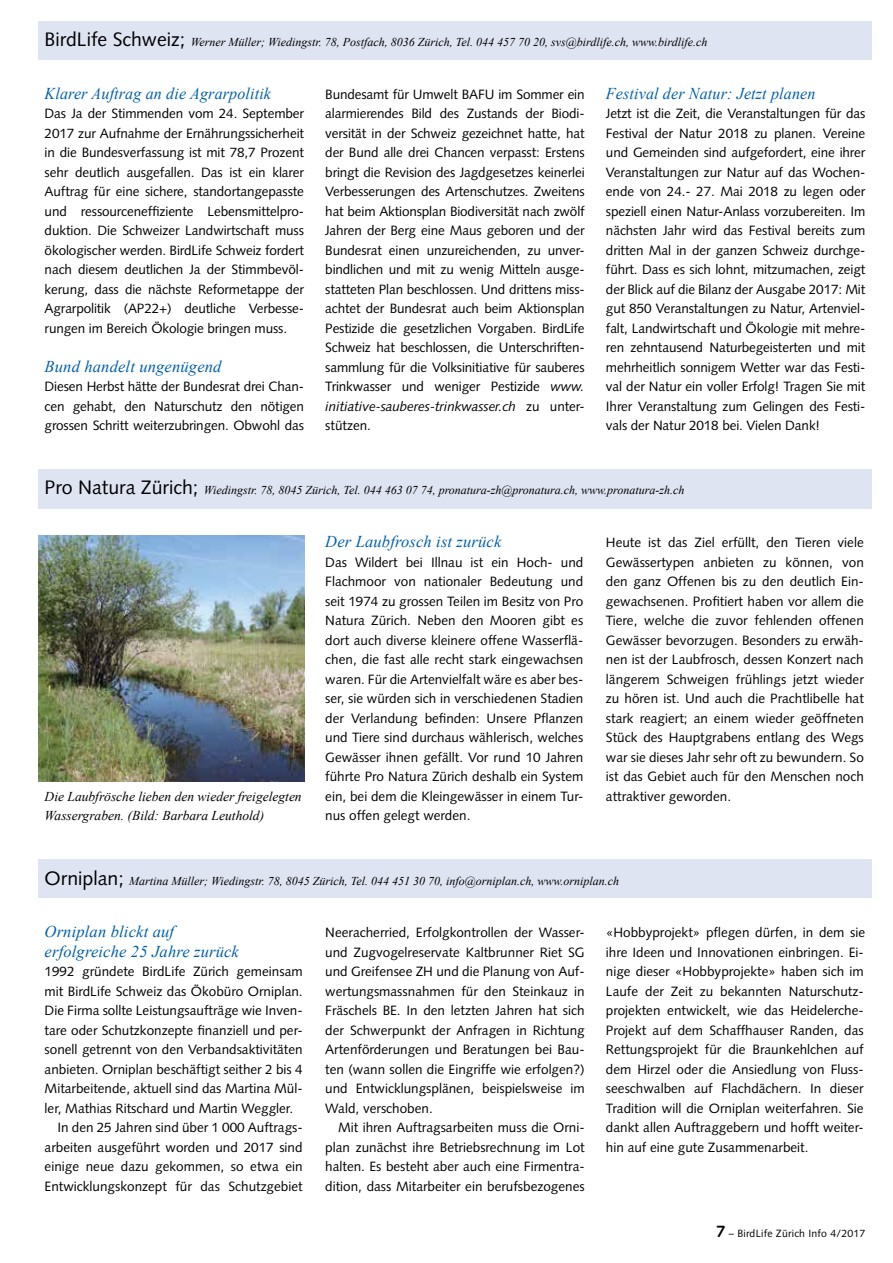
<style>
.page{position:relative;width:893px;height:1263px;background:#fff}
.page>*{position:absolute;margin:0;border:0;box-sizing:border-box;transform-origin:0 0}
.t1{font:italic 16.5px/19.5px "Times New Roman";letter-spacing:.01em;color:#0060a9}
.t2{font:13.5px/19.5px "Syntax";color:#000;text-align:justify}
.t3{font:italic 13.5px/19.5px "Times New Roman";color:#000}
.t4{font:italic 12px "Times New Roman";color:#000}
.t5{font:10.5px "Syntax";letter-spacing:.02em;color:#000}
.s1{font-family:"Syntax";font-style:normal;font-size:19.5px}
.s2{font-style:italic}
.s3{font-weight:700;font-size:16.5px}
</style>
<div class="page">
<div style="left:38px;top:469px;width:834px;height:39px;background:#dfe4f2"></div>
<div style="left:38px;top:21px;width:834px;height:39px;background:#dfe4f2"></div>
<div style="left:38px;top:860px;width:834px;height:38px;background:#dfe4f2"></div>
<img style="left:38px;top:536px;width:266px;height:246px">
<p class="t4" style="left:45px;top:34px;width:664px"><span class="s1">BirdLife Schweiz;</span> Werner Müller; Wiedingstr. 78, Postfach, 8036 Zürich, Tel. 044 457 70 20, svs@birdlife.ch, www.birdlife.ch</p>
<p class="t1" style="left:45px;top:83px;width:228px">Klarer Auftrag an die Agrarpolitik</p>
<p class="t2" style="left:45px;top:104px;width:261px">Das Ja der Stimmenden vom 24. September 2017 zur Aufnahme der Ernährungssicherheit in die Bundesverfassung ist mit 78,7 Prozent sehr deutlich ausgefallen. Das ist ein klarer Auftrag für eine sichere, standortangepasste und ressourceneffiziente Lebensmittelpro&shy;duktion. Die Schweizer Landwirtschaft muss ökologischer werden. BirdLife Schweiz fordert nach diesem deutlichen Ja der Stimmbevöl&shy;kerung, dass die nächste Reformetappe der Agrarpolitik (AP22+) deutliche Verbesse&shy;rungen im Bereich Ökologie bringen muss.</p>
<p class="t1" style="left:45px;top:356px;width:178px">Bund handelt ungenügend</p>
<p class="t2" style="left:45px;top:377px;width:261px">Diesen Herbst hätte der Bundesrat drei Chan&shy;cen gehabt, den Naturschutz den nötigen grossen Schritt weiterzubringen. Obwohl das</p>
<p class="t2" style="left:325px;top:84px;width:261px">Bundesamt für Umwelt BAFU im Sommer ein alarmierendes Bild des Zustands der Biodi&shy;versität in der Schweiz gezeichnet hatte, hat der Bund alle drei Chancen verpasst: Erstens bringt die Revision des Jagdgesetzes keinerlei Verbesserungen des Artenschutzes. Zweitens hat beim Aktionsplan Biodiversität nach zwölf Jahren der Berg eine Maus geboren und der Bundesrat einen unzureichenden, zu unver&shy;bindlichen und mit zu wenig Mitteln ausge&shy;statteten Plan beschlossen. Und drittens miss&shy;achtet der Bundesrat auch beim Aktionsplan Pestizide die gesetzlichen Vorgaben. BirdLife Schweiz hat beschlossen, die Unterschriften&shy;sammlung für die Volksinitiative für sauberes Trinkwasser und weniger Pestizide <span class="s2">www. initiative-sauberes-trinkwasser.ch</span> zu unter&shy;stützen.</p>
<p class="t1" style="left:606px;top:83px;width:211px">Festival der Natur: Jetzt planen</p>
<p class="t2" style="left:606px;top:104px;width:261px">Jetzt ist die Zeit, die Veranstaltungen für das Festival der Natur 2018 zu planen. Vereine und Gemeinden sind aufgefordert, eine ihrer Veranstaltungen zur Natur auf das Wochen&shy;ende von 24.- 27. Mai 2018 zu legen oder speziell einen Natur-Anlass vorzubereiten. Im nächsten Jahr wird das Festival bereits zum dritten Mal in der ganzen Schweiz durchge&shy;führt. Dass es sich lohnt, mitzumachen, zeigt der Blick auf die Bilanz der Ausgabe 2017: Mit gut 850 Veranstaltungen zu Natur, Artenviel&shy;falt, Landwirtschaft und Ökologie mit mehre&shy;ren zehntausend Naturbegeisterten und mit mehrheitlich sonnigem Wetter war das Festi&shy;val der Natur ein voller Erfolg! Tragen Sie mit Ihrer Veranstaltung zum Gelingen des Festi&shy;vals der Natur 2018 bei. Vielen Dank!</p>
<p class="t4" style="left:45px;top:482px;width:641px"><span class="s1">Pro Natura Zürich;</span> Wiedingstr. 78, 8045 Zürich, Tel. 044 463 07 74, pronatura-zh@pronatura.ch, www.pronatura-zh.ch</p>
<p class="t3" style="left:45px;top:786px;width:259px">Die Laubfrösche lieben den wieder freigelegten<br>Wassergraben. (Bild: Barbara Leuthold)</p>
<p class="t1" style="left:325px;top:532px;width:178px">Der Laubfrosch ist zurück</p>
<p class="t2" style="left:325px;top:552px;width:260px">Das Wildert bei Illnau ist ein Hoch- und Flachmoor von nationaler Bedeutung und seit 1974 zu grossen Teilen im Besitz von Pro Natura Zürich. Neben den Mooren gibt es dort auch diverse kleinere offene Wasserflä&shy;chen, die fast alle recht stark eingewachsen waren. Für die Artenvielfalt wäre es aber bes&shy;ser, sie würden sich in verschiedenen Stadien der Verlandung befinden: Unsere Pflanzen und Tiere sind durchaus wählerisch, welches Gewässer ihnen gefällt. Vor rund 10 Jahren führte Pro Natura Zürich deshalb ein System ein, bei dem die Kleingewässer in einem Tur&shy;nus offen gelegt werden.</p>
<p class="t2" style="left:606px;top:533px;width:259px">Heute ist das Ziel erfüllt, den Tieren viele Gewässertypen anbieten zu können, von den ganz Offenen bis zu den deutlich Ein&shy;gewachsenen. Profitiert haben vor allem die Tiere, welche die zuvor fehlenden offenen Gewässer bevorzugen. Besonders zu erwäh&shy;nen ist der Laubfrosch, dessen Konzert nach längerem Schweigen frühlings jetzt wieder zu hören ist. Und auch die Prachtlibelle hat stark reagiert; an einem wieder geöffneten Stück des Hauptgrabens entlang des Wegs war sie dieses Jahr sehr oft zu bewundern. So ist das Gebiet auch für den Menschen noch attraktiver geworden.</p>
<p class="t4" style="left:45px;top:872px;width:576px"><span class="s1">Orniplan;</span> Martina Müller; Wiedingstr. 78, 8045 Zürich, Tel. 044 451 30 70, info@orniplan.ch, www.orniplan.ch</p>
<p class="t1" style="left:45px;top:922px;width:196px">Orniplan blickt auf erfolgreiche 25 Jahre zurück</p>
<p class="t2" style="left:45px;top:962px;width:260px">1992 gründete BirdLife Zürich gemeinsam</p>
<p class="t2" style="left:45px;top:981px;width:260px">mit BirdLife Schweiz das Ökobüro Orniplan.</p>
<p class="t2" style="left:45px;top:1001px;width:259px">Die Firma sollte Leistungsaufträge wie Inven-</p>
<p class="t2" style="left:45px;top:1020px;width:259px">tare oder Schutzkonzepte finanziell und per-</p>
<p class="t2" style="left:45px;top:1040px;width:260px">sonell getrennt von den Verbandsaktivitäten</p>
<p class="t2" style="left:45px;top:1059px;width:260px">anbieten. Orniplan beschäftigt seither 2 bis 4</p>
<p class="t2" style="left:45px;top:1079px;width:260px">Mitarbeitende, aktuell sind das Martina Mül-</p>
<p class="t2" style="left:45px;top:1098px;width:250px">ler, Mathias Ritschard und Martin Weggler.</p>
<p class="t2" style="left:57px;top:1118px;width:247px">In den 25 Jahren sind über 1 000 Auftrags-</p>
<p class="t2" style="left:45px;top:1137px;width:260px">arbeiten ausgeführt worden und 2017 sind</p>
<p class="t2" style="left:45px;top:1157px;width:260px">einige neue dazu gekommen, so etwa ein</p>
<p class="t2" style="left:45px;top:1176px;width:259px">Entwicklungskonzept für das Schutzgebiet</p>
<p class="t2" style="left:325px;top:923px;width:261px">Neeracherried, Erfolgkontrollen der Wasser&shy;und Zugvogelreservate Kaltbrunner Riet SG und Greifensee ZH und die Planung von Auf&shy;wertungsmassnahmen für den Steinkauz in Fräschels BE. In den letzten Jahren hat sich der Schwerpunkt der Anfragen in Richtung Artenförderungen und Beratungen bei Bau&shy;ten (wann sollen die Eingriffe wie erfolgen?) und Entwicklungsplänen, beispielsweise im Wald, verschoben.</p>
<p class="t2" style="left:325px;top:1118px;width:261px;text-indent:13px">Mit ihren Auftragsarbeiten muss die Orni&shy;plan zunächst ihre Betriebsrechnung im Lot halten. Es besteht aber auch eine Firmentra&shy;dition, dass Mitarbeiter ein berufsbezogenes</p>
<p class="t2" style="left:606px;top:923px;width:261px">«Hobbyprojekt» pflegen dürfen, in dem sie ihre Ideen und Innovationen einbringen. Ei&shy;nige dieser «Hobbyprojekte» haben sich im Laufe der Zeit zu bekannten Naturschutz&shy;projekten entwickelt, wie das Heidelerche-Projekt auf dem Schaffhauser Randen, das Rettungsprojekt für die Braunkehlchen auf dem Hirzel oder die Ansiedlung von Fluss&shy;seeschwalben auf Flachdächern. In dieser Tradition will die Orniplan weiterfahren. Sie dankt allen Auftraggebern und hofft weiter&shy;hin auf eine gute Zusammenarbeit.</p>
<p class="t5" style="left:716px;top:1227px;width:150px"><span class="s3">7</span> – BirdLife Zürich Info 4/2017</p>
</div>
